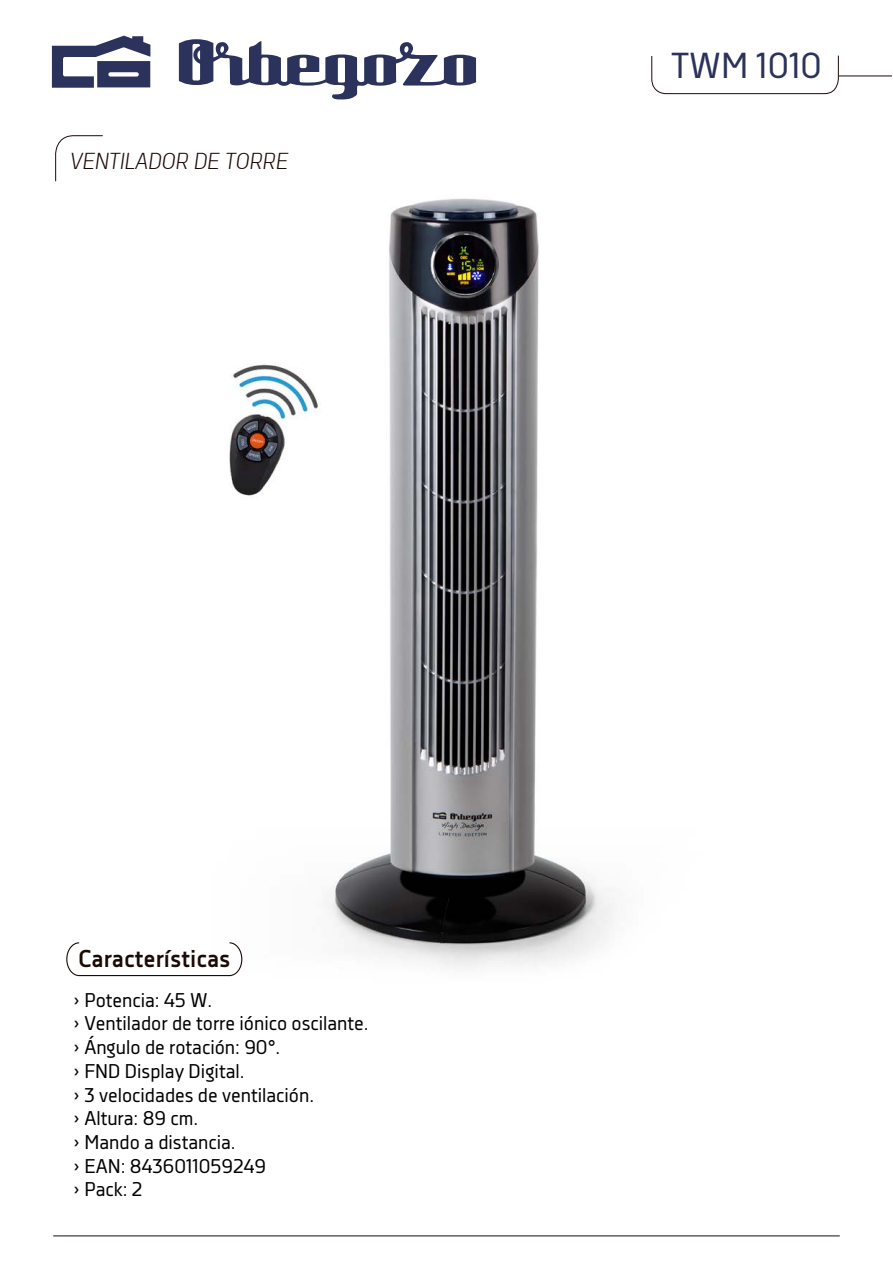
<style>
.page{position:relative;width:893px;height:1263px;background:#fff}
.page>*{position:absolute;margin:0;border:0;box-sizing:border-box;transform-origin:0 0}
.t1{font:36px "Decima Nova";color:#2b325b}
.t2{font:700 24.15px "Decima Nova";color:#1c0a05}
.t3{font:italic 300 22.5px "Decima Nova";color:#1c0a05}
.t4{font:19.8px/23.7px "Decima Nova";color:#000}
</style>
<div class="page">
<img style="left:114px;top:198px;width:500px;height:779px">
<hr style="left:53px;top:1235px;width:787px;height:1px;background:#1c0a05">
<hr style="left:839px;top:76px;width:53px;height:1px;background:#1c0a05">
<svg style="left:651px;top:55px;width:188px;height:39px"></svg>
<svg style="left:55px;top:135px;width:48px;height:47px"></svg>
<svg style="left:52px;top:36px;width:98px;height:52px"></svg>
<svg style="left:179px;top:39px;width:297px;height:61px"></svg>
<svg style="left:66px;top:942px;width:176px;height:34px"></svg>
<p class="t3" style="left:70px;top:148px;width:220px">VENTILADOR DE TORRE</p>
<h1 class="t1" style="left:671px;top:45px;width:152px">TWM 1010</h1>
<p class="t2" style="left:78px;top:944px;width:154px">Características</p>
<p class="t4" style="left:73px;top:988px;width:297px">› Potencia: 45 W.<br>› Ventilador de torre iónico oscilante. › Ángulo de rotación: 90°.<br>› FND Display Digital.<br>› 3 velocidades de ventilación.<br>› Altura: 89 cm.<br>› Mando a distancia.<br>› EAN: 8436011059249<br>› Pack: 2</p>
</div>
